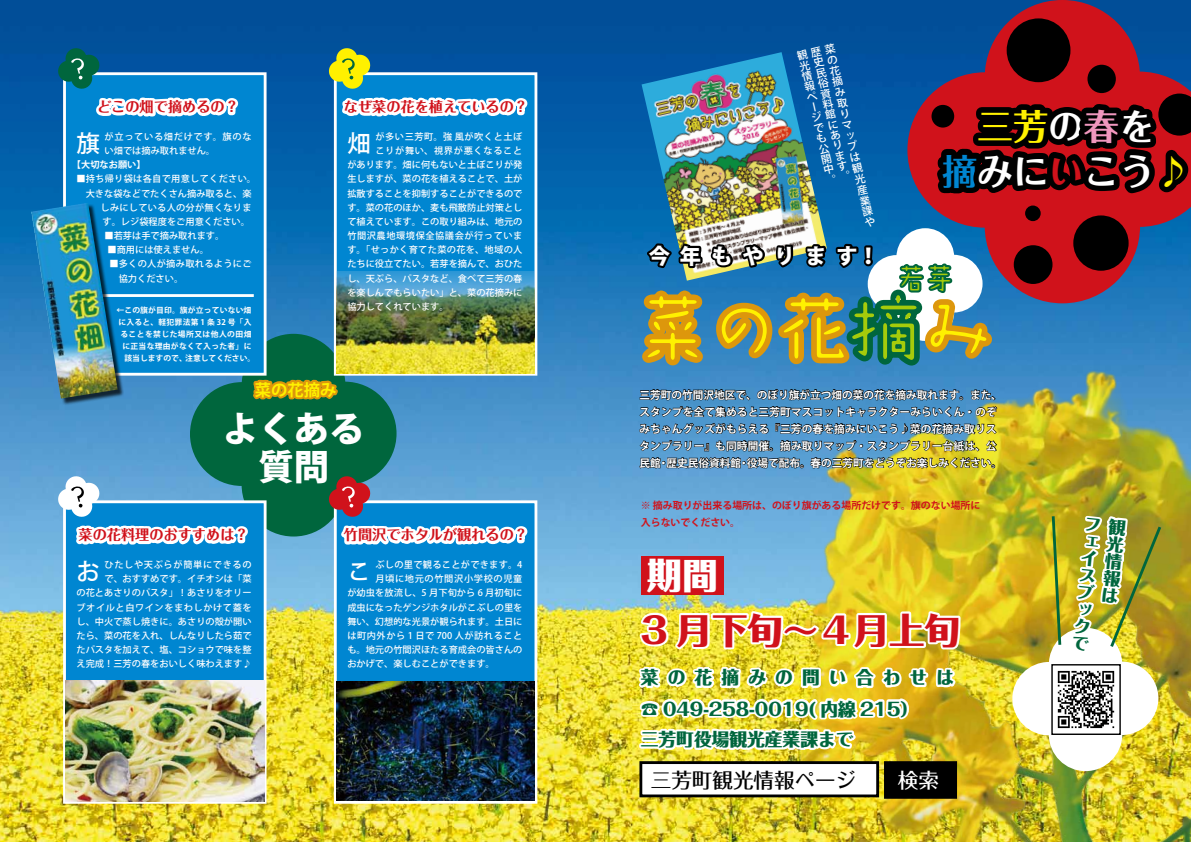
<style>
.page{position:relative;width:1191px;height:842px;background:#fff}
.page>*{position:absolute;margin:0;border:0;box-sizing:border-box;transform-origin:0 0}
.t1{font:300 70.9px "Haru Gaku Std";color:#fff100}
.t2{font:700 35.4px/44.6px "Folk Pro";color:#fff;text-align:center}
.t3{font:800 35.4px "Folk Pro";color:#d0121b}
.t4{font:800 35.4px/38.3px "Koz Go Pr 6 N";color:#fff;text-align:center}
.t5{font:800 35.4px "Folk Pro";color:#fff}
.t6{font:300 28.3px "Haru Gaku Std";color:#a5cb0b}
.t7{font:500 23.4px "Koz Go Pr 6 N";color:#fff}
.t8{font:800 21.3px "Koz Go Pr 6 N";color:#fff}
.t9{font:500 20.6px "Folk Pro";color:#000}
.t10{font:500 20.6px "Folk Pro";color:#fff}
.t11{font:800 17.7px/30.5px "Folk Pro";color:#00663d}
.t12{font:800 17.7px "Folk Pro";letter-spacing:.515em;color:#00663d}
.t13{font:800 17px/17px "Folk Pro";color:#00663d;text-align:justify}
.t14{font:700 16.3px "Koz Go Pr 6 N";color:#fff100}
.t15{font:700 14.2px "Folk Pro";color:#d0121b}
.t16{font:700 10.6px "Koz Go Pr 6 N";letter-spacing:.02em;color:#fff}
.t17{font:500 10.6px/10.6px "Koz Go Pr 6 N";color:#fff;text-align:justify}
.t18{font:700 10.6px "Koz Go Pr 6 N";color:#fff}
.t19{font:700 9.9px/17px "Koz Go Pr 6 N";color:#d0121b}
.t20{font:500 9.2px/14.2px "Koz Go Pr 6 N";color:#fff;text-align:justify}
.t21{font:500 9.2px/14.2px "Koz Go Pr 6 N";letter-spacing:.03em;color:#fff}
.t22{font:500 9.2px "Koz Go Pr 6 N";letter-spacing:.025em;color:#fff}
.t23{font:500 9.2px "Koz Go Pr 6 N";letter-spacing:.075em;color:#fff}
.t24{font:500 9.2px "Koz Go Pr 6 N";letter-spacing:.07em;color:#fff}
.t25{font:500 9.2px "Koz Go Pr 6 N";letter-spacing:.06em;color:#fff}
.t26{font:700 9.2px "Koz Go Pr 6 N";color:#fff}
.t27{font:700 7.8px/12px "Koz Go Pr 6 N";letter-spacing:.035em;color:#fff;text-align:right}
.t28{font:700 7.8px "Koz Go Pr 6 N";color:#fff}
.s1{color:#fff100}
.s2{color:#f097be}
.s3{color:#0086d1}
.s4{color:#d0121b}
.s5{color:#a5cb0b}
</style>
<div class="page">
<img style="left:0;top:0;width:1191px;height:842px">
<img style="left:641px;top:52px;width:186px;height:20px">
<div style="left:984px;top:0;width:156px;height:155px;background:#d0121b;border-radius:50%"></div>
<div style="left:1006px;top:18px;width:64px;height:64px;background:#000;border-radius:50%"></div>
<div style="left:1087px;top:65px;width:28px;height:28px;background:#000;border-radius:50%"></div>
<div style="left:190px;top:382px;width:104px;height:104px;background:#00663d;border-radius:50%"></div>
<div style="left:293px;top:382px;width:103px;height:103px;background:#00663d;border-radius:50%"></div>
<div style="left:242px;top:334px;width:103px;height:104px;background:#00663d;border-radius:50%"></div>
<div style="left:242px;top:433px;width:103px;height:103px;background:#00663d;border-radius:50%"></div>
<img style="left:760px;top:469px;width:431px;height:373px">
<img style="left:631px;top:604px;width:332px;height:49px">
<div style="left:641px;top:556px;width:83px;height:39px;background:#d0121b"></div>
<img style="left:630px;top:665px;width:328px;height:94px">
<div style="left:1012px;top:662px;width:73px;height:73px;background:#fff;border-radius:50%"></div>
<div style="left:1085px;top:662px;width:73px;height:73px;background:#fff;border-radius:50%"></div>
<div style="left:1048px;top:628px;width:74px;height:73px;background:#fff;border-radius:50%"></div>
<div style="left:1048px;top:698px;width:74px;height:73px;background:#fff;border-radius:50%"></div>
<img style="left:1057px;top:670px;width:58px;height:59px">
<div style="left:1051px;top:664px;width:69px;height:71px;border:1px solid #000"></div>
<img style="left:1069px;top:512px;width:94px;height:143px">
<svg style="left:1050px;top:513px;width:12px;height:135px;background:#a2a527"></svg>
<div style="left:641px;top:763px;width:236px;height:33px;background:#fff"></div>
<div style="left:639px;top:761px;width:240px;height:36px;border:3px solid #000"></div>
<div style="left:885px;top:763px;width:70px;height:34px;background:#000"></div>
<div style="left:884px;top:761px;width:73px;height:38px;border:3px solid #000"></div>
<svg style="left:241px;top:366px;width:113px;height:34px"></svg>
<div style="left:63px;top:72px;width:203px;height:304px;background:#0086d1;border:3px solid #fff"></div>
<svg style="left:57px;top:47px;width:186px;height:100px"></svg>
<div style="left:63px;top:500px;width:203px;height:304px;background:#0086d1;border:3px solid #fff"></div>
<img style="left:65px;top:680px;width:199px;height:121px">
<svg style="left:57px;top:475px;width:195px;height:78px"></svg>
<div style="left:334px;top:72px;width:203px;height:304px;background:#0086d1;border:3px solid #fff"></div>
<img style="left:337px;top:271px;width:198px;height:102px">
<svg style="left:328px;top:47px;width:204px;height:76px"></svg>
<div style="left:334px;top:500px;width:203px;height:304px;background:#0086d1;border:3px solid #fff"></div>
<img style="left:337px;top:681px;width:198px;height:119px">
<svg style="left:328px;top:475px;width:204px;height:112px"></svg>
<hr style="left:95px;top:294px;width:159px;height:3px;background:#fff">
<div style="left:32px;top:204px;width:92px;height:202px;background:#000;opacity:.75"></div>
<img style="left:31px;top:203px;width:87px;height:196px">
<img style="left:636px;top:72px;width:555px;height:397px">
<p class="t17" style="left:823px;top:45px;width:7px;line-height:11.1px;rotate:-13deg">菜の花摘み取りマップは観光産業課や</p>
<p class="t17" style="left:810px;top:48px;width:7px;rotate:-13deg">歴史民俗資料館にあります</p>
<p class="t17" style="left:796px;top:52px;width:7px;rotate:-13deg">観光情報ページでも公開中</p>
<h3 class="t15" style="left:97px;top:95px;width:143px">どこの畑で摘めるの?</h3>
<h3 class="t15" style="left:344px;top:95px;width:186px">なぜ菜の花を植えているの?</h3>
<h2 class="t2" style="left:942px;top:99px;width:250px"><span class="s1">三芳</span>の<span class="s2">春</span>を<br><span class="s3">摘</span>みに<span class="s4">い</span>こう<span class="s1">♪</span></h2>
<p class="t25" style="left:375px;top:131px;width:148px">が多い三芳町。強風が吹くと土ぼ</p>
<p class="t23" style="left:105px;top:131px;width:148px">が立っている畑だけです。旗のな</p>
<h3 class="t7" style="left:77px;top:131px;width:25px">旗</h3>
<h3 class="t7" style="left:347px;top:131px;width:25px">畑</h3>
<p class="t20" style="left:347px;top:144px;width:177px;text-indent:28px">こりが舞い、視界が悪くなることがあります。畑に何もないと土ぼこりが発生しますが、菜の花を植えることで、土が拡散することを抑制することができるのです。菜の花のほか、麦も飛散防止対策として植えています。この取り組みは、地元の竹間沢農地環境保全協議会が行っています。「せっかく育てた菜の花を、地域の人たちに役立てたい。若芽を摘んで、おひたし、天ぷら、パスタなど、食べて三芳の春を楽しんでもらいたい」と、菜の花摘みに協力してくれています。</p>
<p class="t20" style="left:105px;top:144px;width:112px">い畑では摘み取れません。</p>
<p class="t26" style="left:72px;top:160px;width:75px">【大切なお願い【</p>
<p class="t21" style="left:77px;top:172px;width:181px">■持ち帰り袋は各自で用意してください。</p>
<p class="t20" style="left:86px;top:186px;width:167px">大きな袋などでたくさん摘み取ると、楽</p>
<p class="t22" style="left:101px;top:202px;width:152px">しみにしている人の分が無くなりま</p>
<p class="t20" style="left:103px;top:215px;width:149px">す。レジ袋程度をご用意ください。</p>
<p class="t20" style="left:105px;top:229px;width:121px">■若芽は手で摘み取れます。</p>
<p class="t20" style="left:108px;top:243px;width:103px">■商用には使えません。</p>
<p class="t21" style="left:119px;top:257px;width:134px;text-indent:-9px">■多くの人が摘み取れるようにご協力ください。</p>
<h3 class="t8" style="left:648px;top:244px;width:23px">今</h3>
<h3 class="t8" style="left:680px;top:244px;width:23px">年</h3>
<h3 class="t8" style="left:836px;top:244px;width:44px">す!</h3>
<h3 class="t8" style="left:742px;top:244px;width:23px">や</h3>
<h3 class="t8" style="left:805px;top:244px;width:23px">ま</h3>
<h3 class="t8" style="left:711px;top:244px;width:23px">も</h3>
<h3 class="t8" style="left:774px;top:244px;width:23px">り</h3>
<h3 class="t6" style="left:897px;top:263px;width:58px">若芽</h3>
<p class="t27" style="left:116px;top:305px;width:137px">←この旗が目印。旗が立っていない畑に入ると、軽犯罪法第 1 条 32 号「入ることを禁じた場所又は他人の田畑に正当な理由がなくて入った者」に</p>
<h1 class="t1" style="left:637px;top:289px;width:356px">菜の花<span class="s5">摘</span>み</h1>
<p class="t28" style="left:185px;top:354px;width:72px">注意してください。</p>
<p class="t28" style="left:124px;top:354px;width:64px">該当しますので、</p>
<h3 class="t14" style="left:255px;top:381px;width:83px">菜の花摘み</h3>
<h2 class="t4" style="left:223px;top:410px;width:143px">よくある質問</h2>
<h3 class="t15" style="left:79px;top:523px;width:172px">菜の花料理のおすすめは?</h3>
<h3 class="t15" style="left:344px;top:523px;width:186px">竹間沢でホタルが観れるの?</h3>
<p class="t24" style="left:105px;top:559px;width:148px">ひたしや天ぷらが簡単にできるの</p>
<h3 class="t7" style="left:77px;top:559px;width:25px">お</h3>
<p class="t20" style="left:77px;top:572px;width:177px;text-indent:28px">で、おすすめです。イチオシは「菜の花とあさりのパスタ」！あさりをオリーブオイルと白ワインをまわしかけて蓋をし、中火で蒸し焼きに。あさりの殻が開いたら、菜の花を入れ、しんなりしたら茹でたパスタを加えて、塩、コショウで味を整え完成！三芳の春をおいしく味わえます♪</p>
<p class="t21" style="left:375px;top:558px;width:148px">ぶしの里で観ることができます。4</p>
<h3 class="t7" style="left:347px;top:559px;width:25px">こ</h3>
<p class="t20" style="left:347px;top:572px;width:177px;text-indent:28px">月頃に地元の竹間沢小学校の児童が幼虫を放流し、5 月下旬から 6 月初旬に成虫になったゲンジホタルがこぶしの里を舞い、幻想的な光景が観られます。土日には町内外から 1 日で 700 人が訪れることも。地元の竹間沢ほたる育成会の皆さんのおかげで、楽しむことができます。</p>
<p class="t16" style="left:639px;top:389px;width:364px">三芳町の竹間沢地区で、のぼり旗が立つ畑の菜の花を摘み取れます。また、</p>
<p class="t16" style="left:639px;top:406px;width:359px">スタンプを全て集めると三芳町マスコットキャラクターみらいくん・のぞ</p>
<p class="t16" style="left:639px;top:423px;width:359px">みちゃんグッズがもらえる『三芳の春を摘みにいこう♪菜の花摘み取りス</p>
<p class="t16" style="left:639px;top:440px;width:359px">タンプラリー』も同時開催。摘み取りマップ・スタンプラリー台紙は、公</p>
<p class="t18" style="left:747px;top:457px;width:257px">役場で配布。春の三芳町をどうぞお楽しみください。</p>
<p class="t16" style="left:639px;top:457px;width:23px">民館</p>
<p class="t18" style="left:666px;top:457px;width:76px">歴史民俗資料館</p>
<p class="t16" style="left:658px;top:457px;width:12px">・</p>
<p class="t16" style="left:738px;top:457px;width:12px">・</p>
<p class="t19" style="left:641px;top:497px;width:341px">※ 摘み取りが出来る場所は、のぼり旗がある場所だけです。旗のない場所に入らないでください。</p>
<h2 class="t5" style="left:647px;top:545px;width:72px">期間</h2>
<h2 class="t3" style="left:641px;top:600px;width:321px">3 月下旬～４月上旬</h2>
<h3 class="t12" style="left:641px;top:662px;width:315px">菜の花摘みの問い合わせは</h3>
<h3 class="t11" style="left:641px;top:691px;width:279px">☎ 049-258-0019( 内線 215(三芳町役場観光産業課まで</h3>
<h3 class="t9" style="left:651px;top:762px;width:207px">三芳町観光情報ページ</h3>
<h3 class="t10" style="left:897px;top:762px;width:43px">検索</h3>
<h3 class="t13" style="left:1085px;top:513px;width:10px;rotate:6deg">フェイスブックで</h3>
<h3 class="t13" style="left:1109px;top:516px;width:10px;rotate:6deg">観光情報は</h3>
</div>
